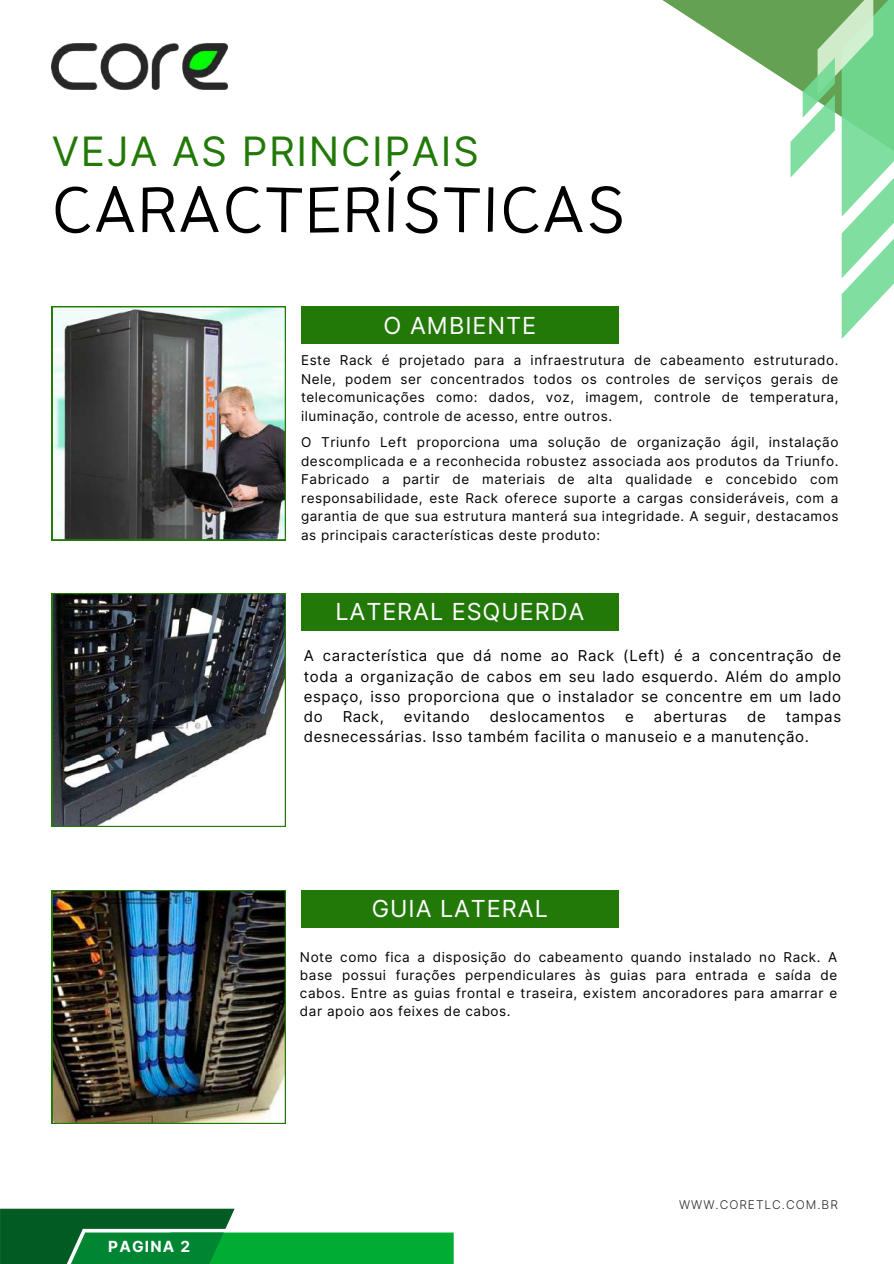
<style>
.page{position:relative;width:894px;height:1264px;background:#fff}
.page>*{position:absolute;margin:0;border:0;box-sizing:border-box;transform-origin:0 0}
.t1{font:62.25px "Pines";letter-spacing:.04em;color:#000}
.t2{font:40.5px "Inter";letter-spacing:.04em;color:#227908}
.t3{font:23.4px "Inter";letter-spacing:.04em;color:#fff}
.t4{font:700 15.3px "Inter";letter-spacing:.08em;color:#fff}
.t5{font:15px/20.2px "Inter";letter-spacing:.04em;color:#000;text-align:justify}
.t6{font:13.5px/18.5px "Inter";letter-spacing:.04em;color:#000;text-align:justify}
.t7{font:300 12px "Inter";letter-spacing:.08em;color:#282829}
</style>
<div class="page">
<svg style="left:662px;top:0;width:231px;height:339px"></svg>
<div style="left:301px;top:306px;width:317px;height:38px;background:#227908"></div>
<div style="left:301px;top:593px;width:317px;height:37px;background:#227908"></div>
<div style="left:301px;top:890px;width:317px;height:37px;background:#227908"></div>
<img style="left:52px;top:43px;width:175px;height:46px">
<svg style="left:0;top:1208px;width:453px;height:55px"></svg>
<svg style="left:52px;top:306px;width:234px;height:234px"></svg>
<svg style="left:52px;top:593px;width:234px;height:234px"></svg>
<img style="left:52px;top:890px;width:234px;height:233px">
<h2 class="t2" style="left:52px;top:127px;width:428px">VEJA AS PRINCIPAIS</h2>
<h1 class="t1" style="left:52px;top:169px;width:574px">CARACTERÍSTICAS</h1>
<h3 class="t3" style="left:383px;top:311px;width:154px">O AMBIENTE</h3>
<p class="t6" style="left:301px;top:351px;width:538px">Este Rack é projetado para a infraestrutura de cabeamento estruturado.<br>Nele, podem ser concentrados todos os controles de serviços gerais de telecomunicações como: dados, voz, imagem, controle de temperatura, iluminação, controle de acesso, entre outros.</p>
<p class="t6" style="left:301px;top:433px;width:538px">O Triunfo Left proporciona uma solução de organização ágil, instalação descomplicada e a reconhecida robustez associada aos produtos da Triunfo.<br>Fabricado a partir de materiais de alta qualidade e concebido com responsabilidade, este Rack oferece suporte a cargas consideráveis, com a garantia de que sua estrutura manterá sua integridade. A seguir, destacamos as principais características deste produto:</p>
<h3 class="t3" style="left:335px;top:597px;width:250px">LATERAL ESQUERDA</h3>
<p class="t5" style="left:304px;top:646px;width:538px">A característica que dá nome ao Rack (Left) é a concentração de toda a organização de cabos em seu lado esquerdo. Além do amplo espaço, isso proporciona que o instalador se concentre em um lado do</p>
<p class="t5" style="left:342px;top:706px;width:43px">Rack,</p>
<p class="t5" style="left:404px;top:706px;width:67px">evitando</p>
<p class="t5" style="left:489px;top:706px;width:117px">deslocamentos</p>
<p class="t5" style="left:625px;top:706px;width:10px">e</p>
<p class="t5" style="left:653px;top:706px;width:75px">aberturas</p>
<p class="t5" style="left:746px;top:706px;width:20px">de</p>
<p class="t5" style="left:304px;top:706px;width:538px;text-indent:482px">tampas desnecessárias. Isso também facilita o manuseio e a manutenção.</p>
<h3 class="t3" style="left:372px;top:894px;width:177px">GUIA LATERAL</h3>
<p class="t6" style="left:300px;top:948px;width:538px;line-height:18px">Note como fica a disposição do cabeamento quando instalado no Rack. A base possui furações perpendiculares às guias para entrada e saída de cabos. Entre as guias frontal e traseira, existem ancoradores para amarrar e dar apoio aos feixes de cabos.</p>
<p class="t4" style="left:108px;top:1237px;width:83px">PAGINA 2</p>
<p class="t7" style="left:679px;top:1197px;width:160px">WWW.CORETLC.COM.BR</p>
</div>
